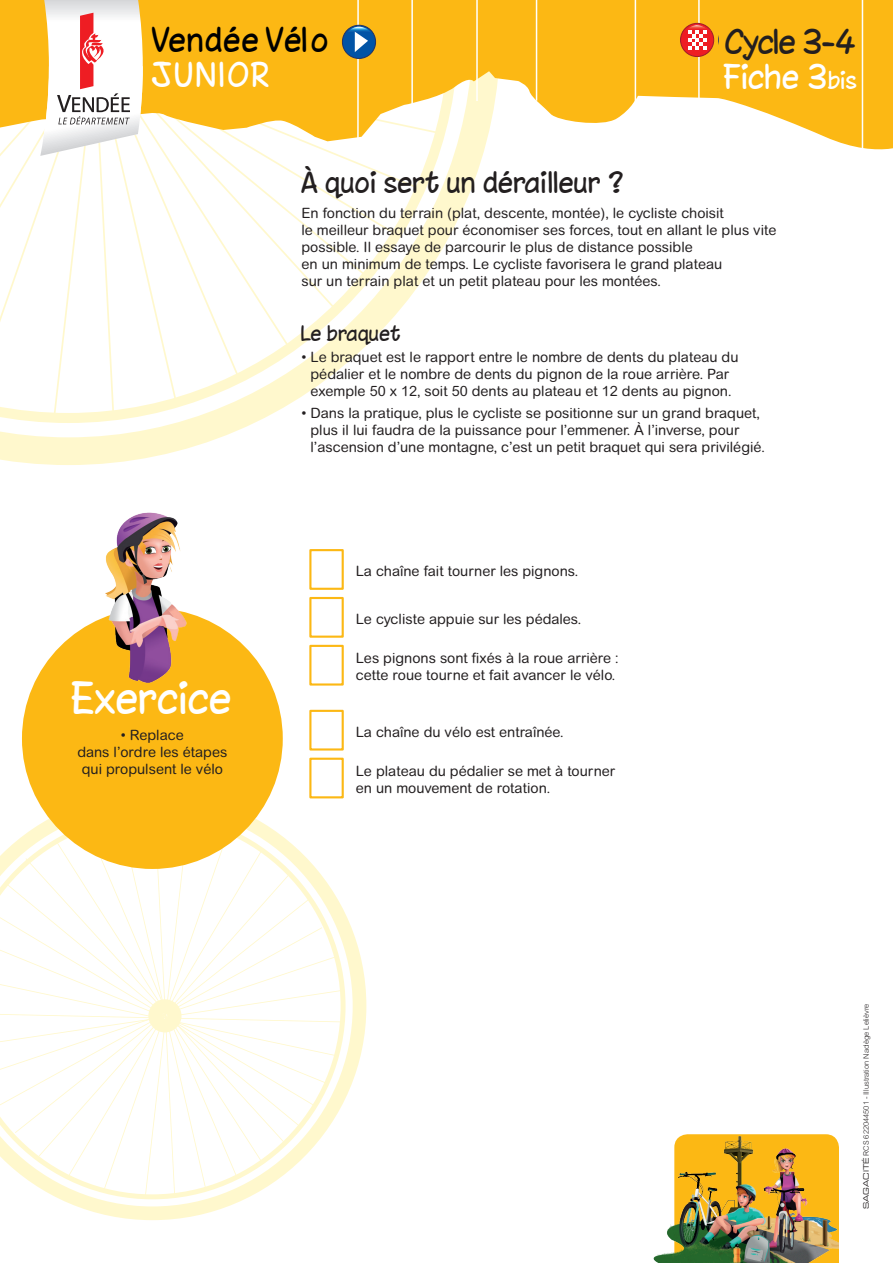
<style>
.page{position:relative;width:893px;height:1263px;background:#fff}
.page>*{position:absolute;margin:0;border:0;box-sizing:border-box;transform-origin:0 0}
.t1{font:40.5px "Chinacat";color:#fff}
.t2{font:31.2px "Chinacat";letter-spacing:.04em;color:#fff}
.t3{font:31.2px "Chinacat";letter-spacing:.03em;color:#000}
.t4{font:31.2px "Chinacat";letter-spacing:-.025em;color:#231f20}
._3-Exergue{font:27px "Chinacat";color:#231f20}
._6-Petit-Titre{font:19.5px "Chinacat";color:#231f20}
._1-TexteC9_5{font:14.25px/17.1px "Arial Rounded MT";color:#231f20}
._1-TexteC9_5-2{font:300 7.5px "Arial Rounded MT";color:#231f20}
.s1{font-size:22.5px}
.s2{font-family:"Square 721 BT";font-weight:400;font-stretch:expanded}
</style>
<div class="page">
<svg style="left:0;top:162px;width:481px;height:303px"></svg>
<img style="left:653px;top:1134px;width:186px;height:129px">
<svg style="left:452px;top:0;width:441px;height:162px;fill:#fcb814"></svg>
<hr style="left:536px;top:0;width:1px;height:101px;background:#fff">
<hr style="left:476px;top:0;width:2px;height:101px;background:#fff">
<hr style="left:635px;top:0;width:1px;height:115px;background:#fff">
<hr style="left:862px;top:0;width:1px;height:151px;background:#fff">
<hr style="left:698px;top:0;width:2px;height:100px;background:#fff">
<svg style="left:680px;top:23px;width:34px;height:34px"></svg>
<div style="left:680px;top:23px;width:34px;height:34px;border:1px solid #9e1b2a;border-radius:50%"></div>
<svg style="left:685px;top:17px;width:26px;height:33px"></svg>
<svg style="left:0;top:0;width:452px;height:418px"></svg>
<svg style="left:33px;top:792px;width:333px;height:428px"></svg>
<svg style="left:33px;top:813px;width:313px;height:386px"></svg>
<svg style="left:0;top:819px;width:342px;height:378px"></svg>
<svg style="left:0;top:927px;width:322px;height:183px"></svg>
<svg style="left:15px;top:898px;width:295px;height:235px"></svg>
<svg style="left:37px;top:873px;width:253px;height:285px"></svg>
<div style="left:22px;top:608px;width:261px;height:261px;background:#fcb814;border-radius:50%"></div>
<img style="left:105px;top:512px;width:91px;height:171px">
<div style="left:309px;top:549px;width:35px;height:41px;background:#fff;border:2px solid #fcb814"></div>
<div style="left:309px;top:597px;width:35px;height:41px;background:#fff;border:2px solid #fcb814"></div>
<div style="left:309px;top:645px;width:35px;height:40px;background:#fff;border:2px solid #fcb814"></div>
<div style="left:309px;top:710px;width:35px;height:40px;background:#fff;border:2px solid #fcb814"></div>
<div style="left:309px;top:758px;width:35px;height:40px;background:#fff;border:2px solid #fcb814"></div>
<h2 class="t3" style="left:152px;top:21px;width:179px">Vendée Vélo</h2>
<h2 class="t4" style="left:725px;top:22px;width:133px">Cycle 3-4</h2>
<h2 class="t2" style="left:152px;top:55px;width:119px">JUNIOR</h2>
<p class="t2" style="left:724px;top:57px;width:135px">Fiche 3<span class="s1">bis</span></p>
<p class="t1" style="left:72px;top:673px;width:163px">Exercice</p>
<p class="_1-TexteC9_5" style="left:77px;top:726px;width:152px;text-align:center">• Replace<br>dans l’ordre les étapes qui propulsent le vélo</p>
<p class="_3-Exergue" style="left:301px;top:166px;width:324px">À quoi sert un dérailleur ?</p>
<p class="_1-TexteC9_5" style="left:301px;top:204px;width:476px">En fonction du terrain (plat, descente, montée), le cycliste choisit<br>le meilleur braquet pour économiser ses forces, tout en allant le plus vite possible. Il essaye de parcourir le plus de distance possible<br>en un minimum de temps. Le cycliste favorisera le grand plateau<br>sur un terrain plat et un petit plateau pour les montées.</p>
<p class="_6-Petit-Titre" style="left:301px;top:321px;width:101px">Le braquet</p>
<p class="_1-TexteC9_5" style="left:301px;top:348px;width:439px;text-align:center">• Le braquet est le rapport entre le nombre de dents du plateau du pédalier et le nombre de dents du pignon de la roue arrière. Par exemple 50 x 12, soit 50 dents au plateau et 12 dents au pignon.</p>
<p class="_1-TexteC9_5" style="left:311px;top:404px;width:456px;text-indent:-9px">• Dans la pratique, plus le cycliste se positionne sur un grand braquet, plus il lui faudra de la puissance pour l’emmener. À l’inverse, pour l’ascension d’une montagne, c’est un petit braquet qui sera privilégié.</p>
<p class="_1-TexteC9_5" style="left:356px;top:563px;width:224px">La chaîne fait tourner les pignons.</p>
<p class="_1-TexteC9_5" style="left:356px;top:611px;width:227px">Le cycliste appuie sur les pédales.</p>
<p class="_1-TexteC9_5" style="left:356px;top:649px;width:264px">Les pignons sont fixés à la roue arrière : cette roue tourne et fait avancer le vélo.</p>
<p class="_1-TexteC9_5" style="left:356px;top:723px;width:209px">La chaîne du vélo est entraînée.</p>
<p class="_1-TexteC9_5" style="left:356px;top:762px;width:261px">Le plateau du pédalier se met à tourner en un mouvement de rotation.</p>
<p class="_1-TexteC9_5-2" style="left:862px;top:1209px;width:207px;rotate:-90deg"><span class="s2">SAGACITÉ</span> RCS 622044501 - Illustration Nadège Lelièvre</p>
</div>
